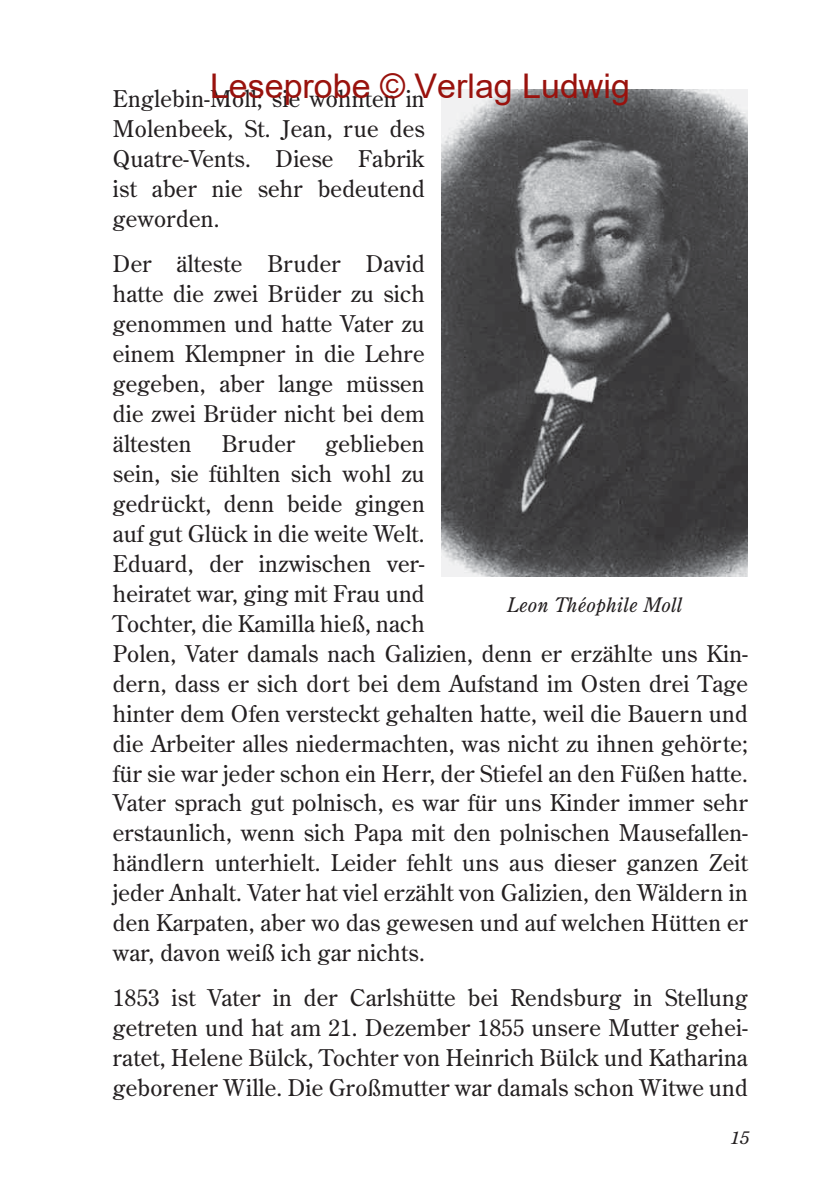
<style>
.page{position:relative;width:840px;height:1190px;background:#fff}
.page>*{position:absolute;margin:0;border:0;box-sizing:border-box;transform-origin:0 0}
.t1{font:34px "Arial";color:#99120d}
.t2{font:23px/30px "Century Old Style Std";letter-spacing:.01em;color:#231f20;text-align:justify}
.t3{font:italic 20px "Century Old Style Std";letter-spacing:.01em;color:#231f20}
.t4{font:italic 18px "Century Old Style Std";color:#231f20}
</style>
<div class="page">
<img style="left:442px;top:90px;width:306px;height:486px">
<h1 class="t1" style="left:210px;top:63px;width:421px">Leseprobe © Verlag Ludwig</h1>
<p class="t2" style="left:113px;top:86px;width:313px">Englebin-Moll; sie wohnten in Molenbeek, St. Jean, rue des Quatre-Vents. Diese Fabrik ist aber nie sehr bedeutend geworden.</p>
<p class="t2" style="left:113px;top:250px;width:313px">Der älteste Bruder David hatte die zwei Brüder zu sich genommen und hatte Vater zu einem Klempner in die Lehre gegeben, aber lange müssen die zwei Brüder nicht bei dem ältesten</p>
<p class="t2" style="left:113px;top:430px;width:637px;text-align:left;text-indent:212px">geblieben<br>sein, sie fühlten sich wohl zu<br>gedrückt, denn beide gingen<br>auf gut Glück in die weite Welt.<br>Eduard, der inzwischen ver-<br>heiratet war, ging mit Frau und<br>Tochter, die Kamilla hieß, nach<br>Polen, Vater damals nach Galizien, denn er erzählte uns Kin&shy;dern, dass er sich dort bei dem Aufstand im Osten drei Tage hinter dem Ofen versteckt gehalten hatte, weil die Bauern und die Arbeiter alles niedermachten, was nicht zu ihnen gehörte; für sie war jeder schon ein Herr, der Stiefel an den Füßen hatte.<br>Vater sprach gut polnisch, es war für uns Kinder immer sehr erstaunlich, wenn sich Papa mit den polnischen Mausefallen&shy;händlern unterhielt. Leider fehlt uns aus dieser ganzen Zeit jeder Anhalt. Vater hat viel erzählt von Galizien, den Wäldern in den Karpaten, aber wo das gewesen und auf welchen Hütten er war, davon weiß ich gar nichts.</p>
<p class="t2" style="left:113px;top:984px;width:637px">1853 ist Vater in der Carlshütte bei Rendsburg in Stellung getreten und hat am 21. Dezember 1855 unsere Mutter gehei&shy;ratet, Helene Bülck, Tochter von Heinrich Bülck und Katharina geborener Wille. Die Großmutter war damals schon Witwe und</p>
<p class="t2" style="left:222px;top:430px;width:75px">Bruder</p>
<p class="t3" style="left:507px;top:596px;width:177px">Leon Théophile Moll</p>
<p class="t4" style="left:730px;top:1130px;width:21px">15</p>
</div>
